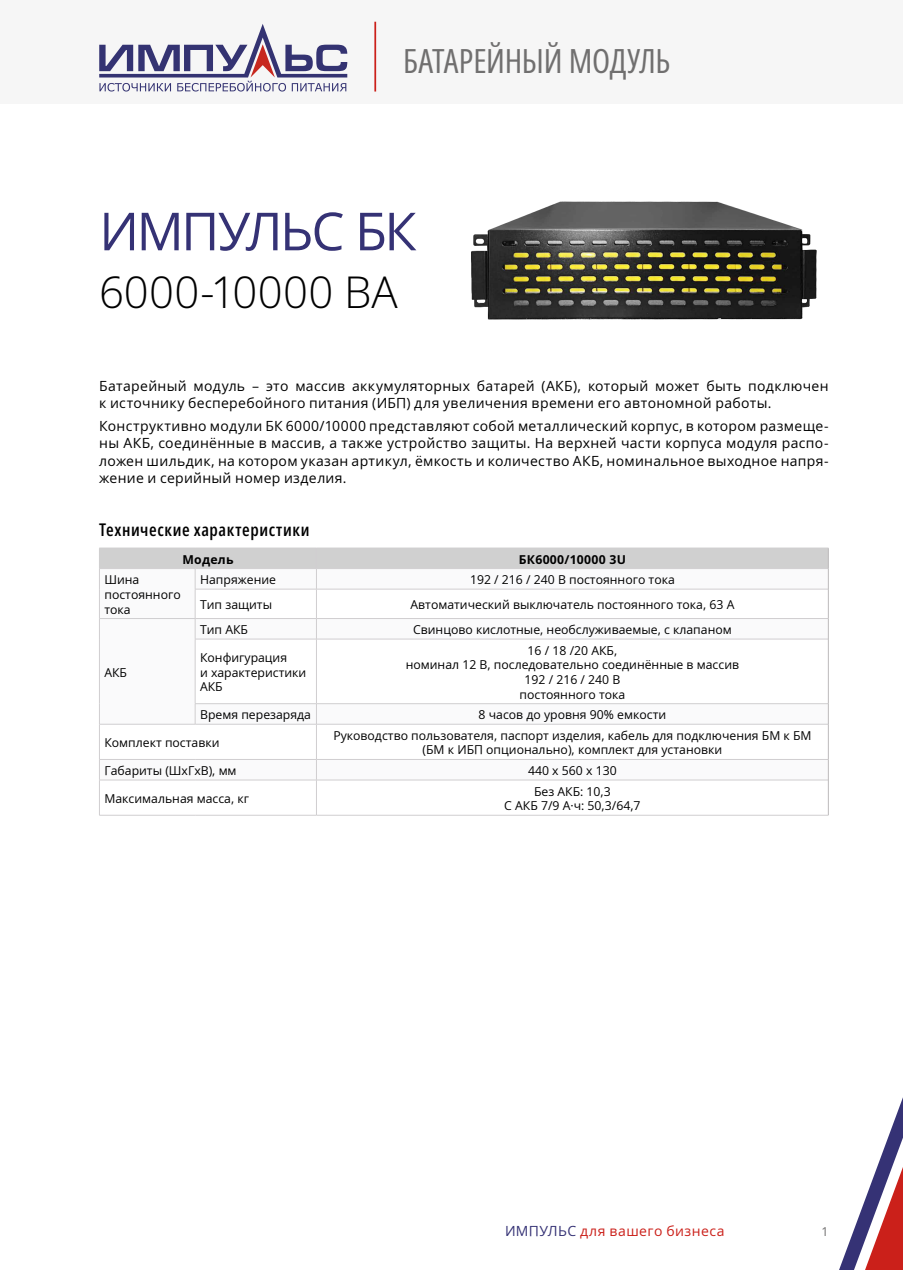
<style>
.page{position:relative;width:903px;height:1270px;background:#fff}
.page>*{position:absolute;margin:0;border:0;box-sizing:border-box;transform-origin:0 0}
.t1{font:52.5px "O Sans imp Regular";letter-spacing:-.05em;color:#353275}
.t2{font:43.75px "O Sans imp Light";letter-spacing:.005em;color:#000}
.t3{font:33.25px "O Sans imp Condensed";letter-spacing:-.01em;color:#706f6f}
.t4{font:700 17.5px "O Sans imp Condensed Semi";letter-spacing:.035em;color:#000}
.t5{font:14px/17.5px "O Sans imp Regular";letter-spacing:.02em;color:#000}
.t6{font:14px "O Sans imp Regular";letter-spacing:.03em;color:#cb201a}
.t7{font:12.25px/14.7px "O Sans imp Regular";color:#000;text-align:center}
.t8{font:700 12.25px "O Sans imp";letter-spacing:.02em;color:#000}
.t9{font:12.25px "O Sans imp Regular";color:#706f6f}
.s1{color:#353275}
</style>
<div class="page">
<div style="left:0;top:0;width:903px;height:104px;background:#f6f6f6"></div>
<svg style="left:99px;top:24px;width:248px;height:68px"></svg>
<svg style="left:839px;top:1097px;width:64px;height:173px"></svg>
<svg style="left:100px;top:639px;width:728px;height:141px"></svg>
<hr style="left:99px;top:639px;width:1px;height:65px;background:#d0ced0">
<hr style="left:195px;top:639px;width:121px;height:1px;background:#d0ced0">
<hr style="left:195px;top:639px;width:1px;height:64px;background:#d0ced0">
<hr style="left:316px;top:639px;width:512px;height:1px;background:#d0ced0">
<hr style="left:316px;top:639px;width:1px;height:64px;background:#d0ced0">
<svg style="left:99px;top:704px;width:1px;height:20px"></svg>
<hr style="left:195px;top:703px;width:121px;height:1px;background:#d0ced0">
<svg style="left:195px;top:704px;width:1px;height:20px"></svg>
<hr style="left:316px;top:703px;width:512px;height:1px;background:#d0ced0">
<svg style="left:316px;top:704px;width:1px;height:20px"></svg>
<hr style="left:99px;top:724px;width:96px;height:1px;background:#d0ced0">
<hr style="left:99px;top:724px;width:1px;height:35px;background:#d0ced0">
<hr style="left:195px;top:724px;width:121px;height:1px;background:#d0ced0">
<hr style="left:316px;top:724px;width:512px;height:1px;background:#d0ced0">
<hr style="left:316px;top:724px;width:1px;height:35px;background:#d0ced0">
<hr style="left:99px;top:759px;width:96px;height:1px;background:#d0ced0">
<svg style="left:99px;top:760px;width:1px;height:20px"></svg>
<hr style="left:195px;top:759px;width:121px;height:1px;background:#d0ced0">
<hr style="left:316px;top:759px;width:512px;height:1px;background:#d0ced0">
<svg style="left:316px;top:760px;width:1px;height:20px"></svg>
<hr style="left:99px;top:780px;width:96px;height:1px;background:#d0ced0">
<hr style="left:99px;top:780px;width:1px;height:35px;background:#d0ced0">
<hr style="left:195px;top:780px;width:121px;height:1px;background:#d0ced0">
<hr style="left:316px;top:780px;width:512px;height:1px;background:#d0ced0">
<hr style="left:316px;top:780px;width:1px;height:35px;background:#d0ced0">
<hr style="left:99px;top:815px;width:96px;height:1px;background:#d0ced0">
<hr style="left:195px;top:815px;width:121px;height:1px;background:#d0ced0">
<hr style="left:316px;top:815px;width:512px;height:1px;background:#d0ced0">
<svg style="left:99px;top:548px;width:730px;height:91px"></svg>
<hr style="left:828px;top:639px;width:1px;height:65px;background:#bcbabb">
<svg style="left:828px;top:704px;width:1px;height:20px"></svg>
<hr style="left:828px;top:724px;width:1px;height:35px;background:#bcbabb">
<svg style="left:828px;top:759px;width:1px;height:21px"></svg>
<hr style="left:828px;top:780px;width:1px;height:35px;background:#bcbabb">
<hr style="left:374px;top:22px;width:2px;height:70px;background:#cb201a">
<img style="left:471px;top:201px;width:346px;height:119px">
<h3 class="t3" style="left:403px;top:38px;width:269px">БАТАРЕЙНЫЙ МОДУЛЬ</h3>
<h1 class="t1" style="left:99px;top:195px;width:319px">ИМПУЛЬС БК</h1>
<h2 class="t2" style="left:99px;top:262px;width:300px">6000-10000 ВА</h2>
<p class="t5" style="left:99px;top:377px;width:731px">Батарейный модуль – это массив аккумуляторных батарей (АКБ), который может быть подключен к источнику бесперебойного питания (ИБП) для увеличения времени его автономной работы.</p>
<p class="t5" style="left:99px;top:417px;width:731px;text-align:justify">Конструктивно модули БК 6000/10000 представляют собой металлический корпус, в котором размеще&shy;ны АКБ, соединённые в массив, а также устройство защиты. На верхней части корпуса модуля распо&shy;ложен шильдик, на котором указан артикул, ёмкость и количество АКБ, номинальное выходное напря&shy;жение и серийный номер изделия.</p>
<h3 class="t4" style="left:99px;top:517px;width:212px">Технические характеристики</h3>
<p class="t8" style="left:182px;top:550px;width:53px">Модель</p>
<p class="t8" style="left:519px;top:550px;width:109px">БК6000/10000 3U</p>
<p class="t7" style="left:104px;top:572px;width:78px;text-align:left">Шина постоянного тока</p>
<p class="t7" style="left:200px;top:572px;width:78px">Напряжение</p>
<p class="t7" style="left:470px;top:572px;width:206px">192 / 216 / 240 В постоянного тока</p>
<p class="t7" style="left:200px;top:597px;width:74px">Тип защиты</p>
<p class="t7" style="left:410px;top:597px;width:325px">Автоматический выключатель постоянного тока, 63 А</p>
<p class="t7" style="left:200px;top:622px;width:50px">Тип АКБ</p>
<p class="t7" style="left:413px;top:622px;width:320px">Свинцово кислотные, необслуживаемые, с клапаном</p>
<p class="t7" style="left:200px;top:650px;width:108px;text-align:left">Конфигурация<br>и характеристики<br>АКБ</p>
<p class="t7" style="left:406px;top:642px;width:335px">16 / 18 /20 АКБ,<br>номинал 12 В, последовательно соединённые в массив<br>192 / 216 / 240 В<br>постоянного тока</p>
<p class="t7" style="left:200px;top:707px;width:112px">Время перезаряда</p>
<p class="t7" style="left:479px;top:707px;width:189px">8 часов до уровня 90% емкости</p>
<p class="t7" style="left:104px;top:735px;width:117px">Комплект поставки</p>
<p class="t7" style="left:333px;top:728px;width:480px">Руководство пользователя, паспорт изделия, кабель для подключения БМ к БМ (БМ к ИБП опционально), комплект для установки</p>
<p class="t7" style="left:104px;top:763px;width:134px">Габариты (ШхГхВ), мм</p>
<p class="t7" style="left:528px;top:763px;width:90px">440 x 560 x 130</p>
<p class="t7" style="left:104px;top:791px;width:146px">Максимальная масса, кг</p>
<p class="t7" style="left:504px;top:783px;width:138px">Без АКБ: 10,3<br>С АКБ 7/9 А·ч: 50,3/64,7</p>
<p class="t7" style="left:104px;top:665px;width:24px">АКБ</p>
<p class="t6" style="left:505px;top:1222px;width:221px"><span class="s1">ИМПУЛЬС</span> для вашего бизнеса</p>
<p class="t9" style="left:821px;top:1223px;width:9px">1</p>
</div>
